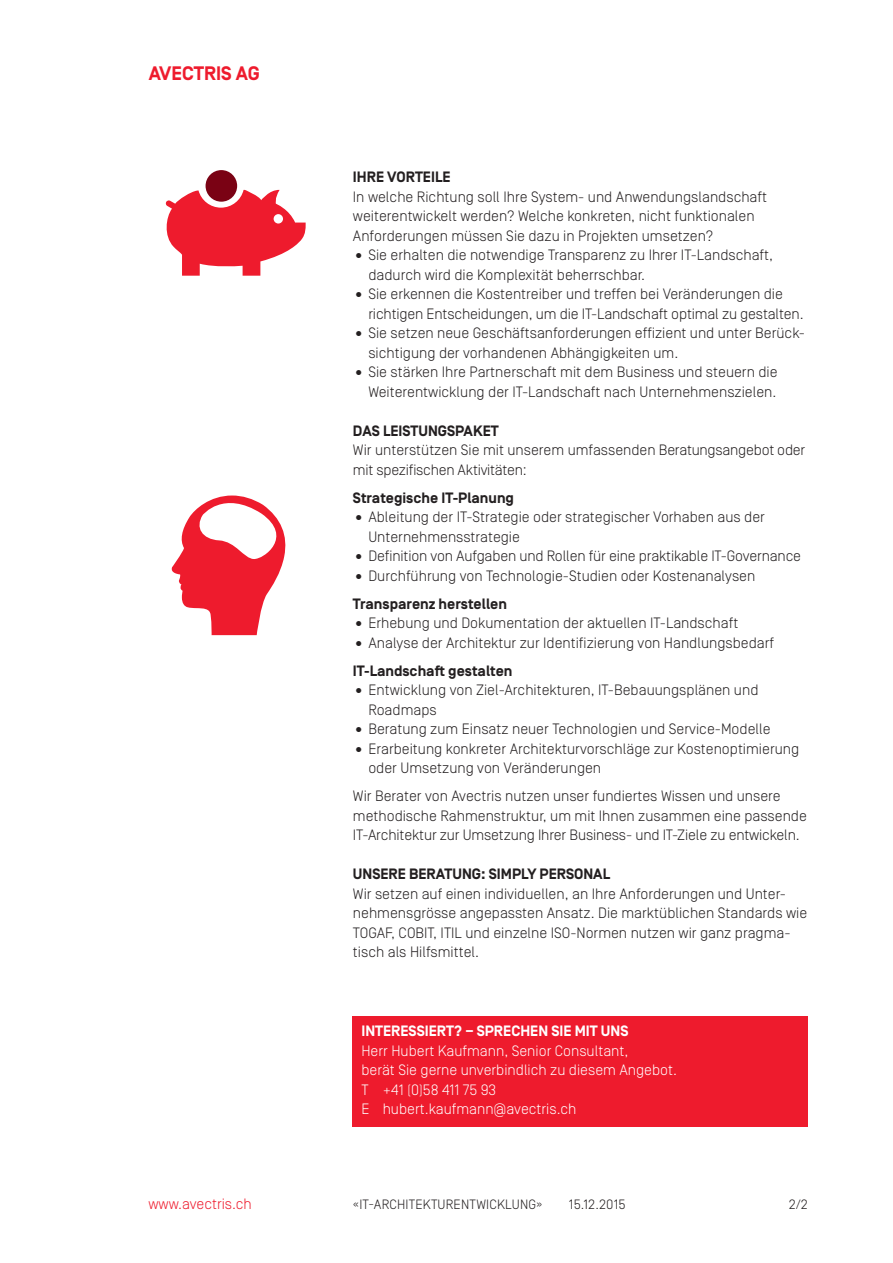
<style>
.page{position:relative;width:893px;height:1263px;background:#fff}
.page>*{position:absolute;margin:0;border:0;box-sizing:border-box;transform-origin:0 0}
.t1{font:700 19.5px "Simplon Norm";color:#ee1b2d}
.t2{font:300 15px/19.5px "Simplon Norm";color:#231f20}
.t3{font:700 15px "Simplon Norm";color:#231f20}
.t4{font:300 15px/19.5px "Simplon Norm";color:#fff}
.t5{font:700 15px "Simplon Norm";color:#fff}
.t6{font:300 15px "Simplon Norm";color:#ee1b2d}
.t7{font:300 13.5px "Simplon Norm";letter-spacing:.01em;color:#231f20}
</style>
<div class="page">
<div style="left:353px;top:1016px;width:455px;height:110px;background:#ee1b2d"></div>
<svg style="left:172px;top:495px;width:113px;height:140px"></svg>
<svg style="left:166px;top:190px;width:140px;height:86px"></svg>
<div style="left:206px;top:170px;width:31px;height:32px;background:#7a0214;border-radius:50%"></div>
<h1 class="t1" style="left:149px;top:62px;width:100px">AVECTRIS AG</h1>
<p class="t6" style="left:148px;top:1196px;width:105px">www.avectris.ch</p>
<p class="t3" style="left:353px;top:169px;width:99px">IHRE VORTEILE</p>
<p class="t2" style="left:353px;top:187px;width:416px">In welche Richtung soll Ihre System- und Anwendungslandschaft weiterentwickelt werden? Welche konkreten, nicht funktionalen<br>Anforderungen müssen Sie dazu in Projekten umsetzen?</p>
<p class="t2" style="left:368px;top:245px;width:406px;text-indent:-15px">• Sie erhalten die notwendige Transparenz zu Ihrer IT-Landschaft, dadurch wird die Komplexität beherrschbar.</p>
<p class="t2" style="left:368px;top:284px;width:437px;text-indent:-15px">• Sie erkennen die Kostentreiber und treffen bei Veränderungen die richtigen Entscheidungen, um die IT-Landschaft optimal zu gestalten.</p>
<p class="t2" style="left:368px;top:323px;width:438px;text-indent:-15px">• Sie setzen neue Geschäftsanforderungen effizient und unter Berück&shy;sichtigung der vorhandenen Abhängigkeiten um.</p>
<p class="t2" style="left:353px;top:362px;width:426px;text-align:right">• Sie stärken Ihre Partnerschaft mit dem Business und steuern die<br>Weiterentwicklung der IT-Landschaft nach Unternehmenszielen.</p>
<p class="t3" style="left:353px;top:422px;width:145px">DAS LEISTUNGSPAKET</p>
<p class="t2" style="left:353px;top:440px;width:454px">Wir unterstützen Sie mit unserem umfassenden Beratungsangebot oder mit spezifischen Aktivitäten:</p>
<p class="t3" style="left:353px;top:489px;width:163px">STRATEGISCHE IT-PLANUNG</p>
<p class="t2" style="left:368px;top:507px;width:398px;text-indent:-15px">• Ableitung der IT-Strategie oder strategischer Vorhaben aus der<br>Unternehmensstrategie</p>
<p class="t2" style="left:353px;top:546px;width:450px">• Definition von Aufgaben und Rollen für eine praktikable IT-Governance</p>
<p class="t2" style="left:353px;top:566px;width:404px">• Durchführung von Technologie-Studien oder Kostenanalysen</p>
<p class="t3" style="left:353px;top:595px;width:156px">TRANSPARENZ HERSTELLEN</p>
<p class="t2" style="left:353px;top:613px;width:387px">• Erhebung und Dokumentation der aktuellen IT-Landschaft</p>
<p class="t2" style="left:353px;top:633px;width:423px">• Analyse der Architektur zur Identifizierung von Handlungsbedarf</p>
<p class="t3" style="left:353px;top:662px;width:161px">IT-LANDSCHAFT GESTALTEN</p>
<p class="t2" style="left:368px;top:680px;width:392px;text-indent:-15px">• Entwicklung von Ziel-Architekturen, IT-Bebauungsplänen und<br>Roadmaps</p>
<p class="t2" style="left:353px;top:719px;width:419px">• Beratung zum Einsatz neuer Technologien und Service-Modelle</p>
<p class="t2" style="left:368px;top:739px;width:432px;text-indent:-15px">• Erarbeitung konkreter Architekturvorschläge zur Kostenoptimierung oder Umsetzung von Veränderungen</p>
<p class="t2" style="left:353px;top:786px;width:455px">Wir Berater von Avectris nutzen unser fundiertes Wissen und unsere methodische Rahmenstruktur, um mit Ihnen zusammen eine passende<br>IT-Architektur zur Umsetzung Ihrer Business- und IT-Ziele zu entwickeln.</p>
<p class="t3" style="left:353px;top:866px;width:232px">UNSERE BERATUNG: SIMPLY PERSONAL</p>
<p class="t2" style="left:353px;top:884px;width:456px">Wir setzen auf einen individuellen, an Ihre Anforderungen und Unter&shy;nehmensgrösse angepassten Ansatz. Die marktüblichen Standards wie TOGAF, COBIT, ITIL und einzelne ISO-Normen nutzen wir ganz pragma&shy;tisch als H ilfsmittel.</p>
<p class="t5" style="left:361px;top:1023px;width:143px">INTERESSI ERT? – SPRECHEN</p>
<p class="t5" style="left:551px;top:1023px;width:79px">SIE MIT UNS</p>
<p class="t4" style="left:361px;top:1041px;width:317px">Herr Hubert Kaufmann, Senior Consultant,<br>berät Sie gerne unverbindlich zu diesem Angebot.<br>T +41 (0)58 411 75 93<br>E hubert.kaufmann@avectris.ch</p>
<p class="t7" style="left:353px;top:1197px;width:191px">«IT-Architekturentwi cklung»</p>
<p class="t7" style="left:569px;top:1197px;width:58px">15.12.2015</p>
<p class="t7" style="left:789px;top:1197px;width:21px">2/2</p>
</div>
